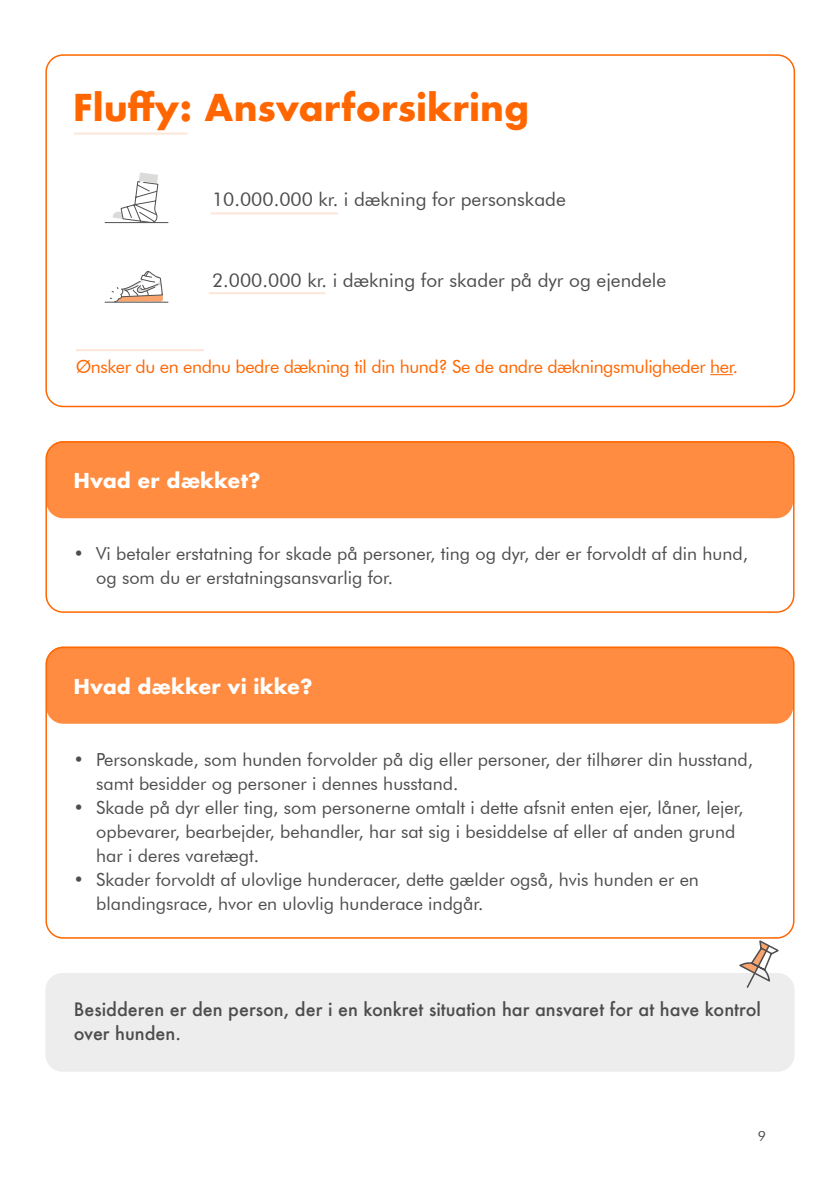
<style>
.page{position:relative;width:840px;height:1191px;background:#fff}
.page>*{position:absolute;margin:0;border:0;box-sizing:border-box;transform-origin:0 0}
.t1{font:700 36px "Futura";color:#f60}
.t2{font:700 20px "Futura";color:#fff}
.t3{font:19px "Futura BT";color:#4d4d4d}
.t4{font:18px/24px "Futura BT";color:#4d4d4d}
.t5{font:500 18px/24px "Futura";color:#4d4d4d}
.t6{font:18px "Futura BT";letter-spacing:-.025em;color:#f60}
.t7{font:14px "Futura BT";color:#4d4d4d}
</style>
<div class="page">
<div style="left:46px;top:441px;width:746px;height:77px;background:#ff8c40;border-radius:17px"></div>
<div style="left:45px;top:441px;width:749px;height:172px;border:2px solid #f60;border-radius:17px"></div>
<div style="left:46px;top:646px;width:746px;height:77px;background:#ff8c40;border-radius:17px"></div>
<div style="left:45px;top:646px;width:749px;height:292px;border:2px solid #f60;border-radius:17px"></div>
<svg style="left:710px;top:374px;width:22px;height:1px"></svg>
<hr style="left:105px;top:222px;width:63px;height:1px;background:#525150">
<hr style="left:74px;top:133px;width:113px;height:2px;background:#fde6d8">
<hr style="left:76px;top:349px;width:128px;height:2px;background:#fde6d8">
<hr style="left:211px;top:212px;width:127px;height:2px;background:#fde6d8">
<hr style="left:209px;top:292px;width:116px;height:2px;background:#fde6d8">
<svg style="left:113px;top:172px;width:46px;height:52px"></svg>
<svg style="left:109px;top:270px;width:54px;height:32px"></svg>
<hr style="left:105px;top:302px;width:63px;height:1px;background:#525150">
<div style="left:45px;top:54px;width:749px;height:353px;border:2px solid #f60;border-radius:17px"></div>
<div style="left:45px;top:973px;width:749px;height:98px;background:#ededed;border-radius:17px"></div>
<svg style="left:739px;top:940px;width:40px;height:48px"></svg>
<h1 class="t1" style="left:73px;top:81px;width:457px">Fluffy: Ansvarforsikring</h1>
<p class="t3" style="left:212px;top:188px;width:355px">10.000.000 kr. i dækning for personskade</p>
<p class="t3" style="left:212px;top:268px;width:455px">2.000.000 kr. i dækning for skader på dyr og ejendele</p>
<p class="t6" style="left:76px;top:355px;width:663px">Ønsker du en endnu bedre dækning til din hund? Se de andre dækningsmuligheder her.</p>
<p class="t2" style="left:73px;top:466px;width:188px">Hvad er dækket?</p>
<p class="t4" style="left:96px;top:542px;width:653px;text-indent:-23px">• Vi betaler erstatning for skade på personer, ting og dyr, der er forvoldt af din hund, og som du er erstatningsansvarlig for.</p>
<p class="t2" style="left:73px;top:672px;width:240px">Hvad dækker vi ikke?</p>
<p class="t4" style="left:96px;top:747px;width:658px;text-indent:-23px">• Personskade, som hunden forvolder på dig eller personer, der tilhører din husstand, samt besidder og personer i dennes husstand.</p>
<p class="t4" style="left:96px;top:795px;width:648px;text-indent:-23px">• Skade på dyr eller ting, som personerne omtalt i dette afsnit enten ejer, låner, lejer, opbevarer, bearbejder, behandler, har sat sig i besiddelse af eller af anden grund har i deres varetægt.</p>
<p class="t4" style="left:96px;top:867px;width:604px;text-indent:-23px">• Skader forvoldt af ulovlige hunderacer, dette gælder også, hvis hunden er en blandingsrace, hvor en ulovlig hunderace indgår.</p>
<p class="t5" style="left:74px;top:997px;width:688px">Besidderen er den person, der i en konkret situation har ansvaret for at have kontrol over hunden.</p>
<p class="t7" style="left:757px;top:1127px;width:10px">9</p>
</div>
